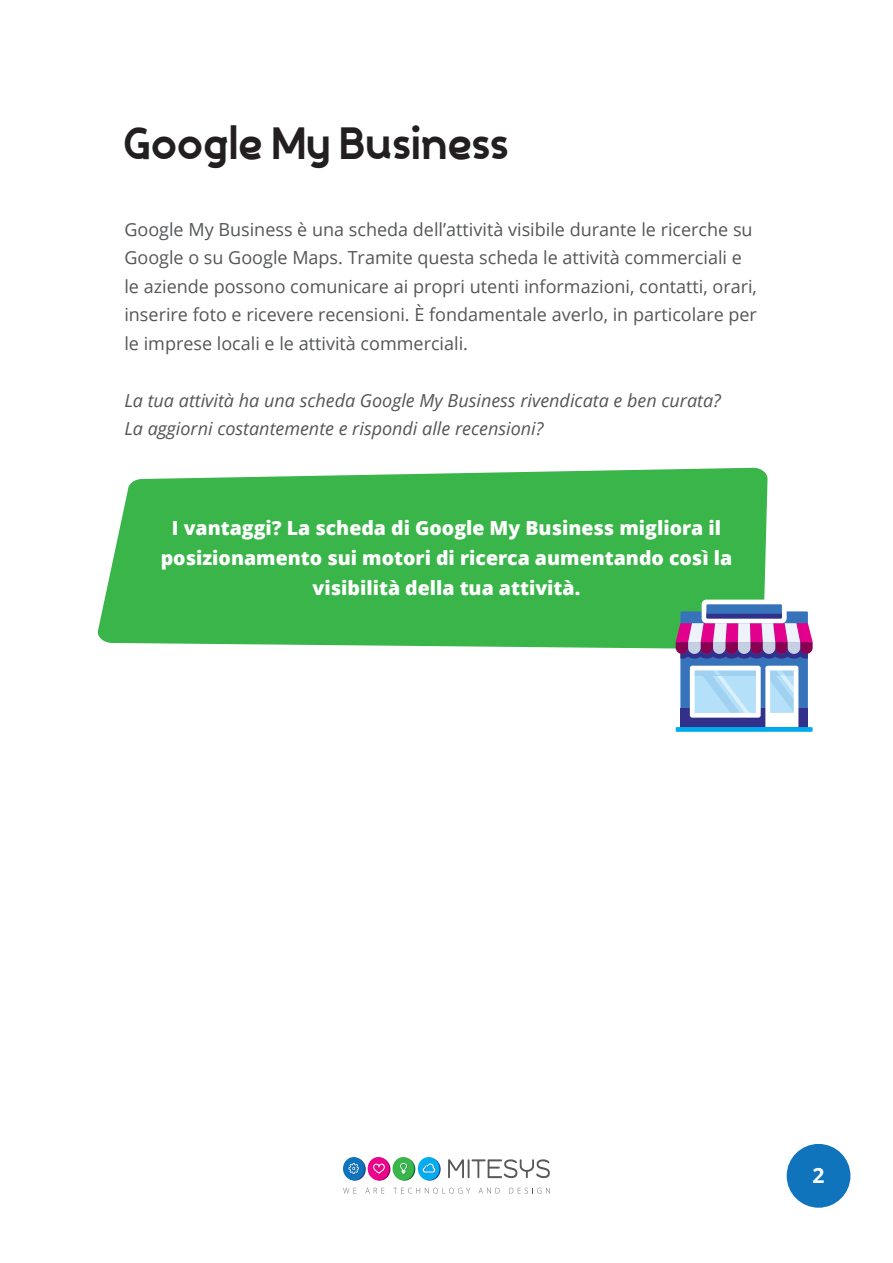
<style>
.page{position:relative;width:893px;height:1263px;background:#fff}
.page>*{position:absolute;margin:0;border:0;box-sizing:border-box;transform-origin:0 0}
.t1{font:800 45px "Silo";color:#231f20}
.t2{font:700 21px "Open Sans";color:#fff}
.t3{font:800 19.5px/30px "Open Sans";color:#fff;text-align:center}
.t4{font:18px/28.5px "Open Sans";color:#545557}
.t5{font:italic 18px "Open Sans";color:#545557}
</style>
<div class="page">
<svg style="left:98px;top:468px;width:670px;height:181px;background:#48ba57"></svg>
<svg style="left:448px;top:1159px;width:102px;height:19px"></svg>
<svg style="left:343px;top:1188px;width:13px;height:5px"></svg>
<svg style="left:365px;top:1188px;width:19px;height:5px"></svg>
<svg style="left:393px;top:1188px;width:77px;height:5px"></svg>
<svg style="left:479px;top:1188px;width:21px;height:5px"></svg>
<svg style="left:509px;top:1188px;width:41px;height:5px"></svg>
<svg style="left:369px;top:1158px;width:21px;height:22px"></svg>
<div style="left:368px;top:1157px;width:21px;height:23px;background:#ed028c;border-radius:50%"></div>
<svg style="left:394px;top:1158px;width:21px;height:22px"></svg>
<div style="left:393px;top:1157px;width:21px;height:23px;background:#3ab54a;border-radius:50%"></div>
<svg style="left:419px;top:1158px;width:22px;height:22px"></svg>
<div style="left:418px;top:1157px;width:21px;height:23px;background:#00aeef;border-radius:50%"></div>
<svg style="left:344px;top:1158px;width:22px;height:22px"></svg>
<div style="left:343px;top:1157px;width:22px;height:23px;background:#1074bc;border-radius:50%"></div>
<svg style="left:373px;top:1163px;width:12px;height:11px"></svg>
<svg style="left:423px;top:1163px;width:12px;height:10px"></svg>
<svg style="left:400px;top:1163px;width:7px;height:11px"></svg>
<svg style="left:349px;top:1163px;width:10px;height:11px"></svg>
<div style="left:787px;top:1144px;width:63px;height:64px;background:#1074bc;border-radius:50%"></div>
<div style="left:702px;top:600px;width:85px;height:23px;background:#fff;border-radius:5px"></div>
<div style="left:706px;top:604px;width:76px;height:14px;background:#3673ba"></div>
<svg style="left:676px;top:611px;width:137px;height:116px"></svg>
<div style="left:676px;top:727px;width:137px;height:5px;background:#00abed"></div>
<p class="t1" style="left:123px;top:113px;width:387px">Google My Business</p>
<p class="t4" style="left:124px;top:215px;width:634px">Google My Business è una scheda dell’attività visibile durante le ricerche su Google o su Google Maps. Tramite questa scheda le attività commerciali e le aziende possono comunicare ai propri utenti informazioni, contatti, orari, inserire foto e ricevere recensioni. È fondamentale averlo, in particolare per le imprese locali e le attività commerciali.</p>
<p class="t5" style="left:124px;top:388px;width:598px">La tua attività ha una scheda Google My Business rivendicata e ben curata?</p>
<p class="t5" style="left:124px;top:417px;width:421px">La aggiorni costantemente e rispondi alle recensioni?</p>
<p class="t3" style="left:161px;top:512px;width:573px">I vantaggi? La scheda di Google My Business migliora il posizionamento sui motori di ricerca aumentando così la visibilità della tua attività.</p>
<p class="t2" style="left:813px;top:1161px;width:13px">2</p>
</div>
